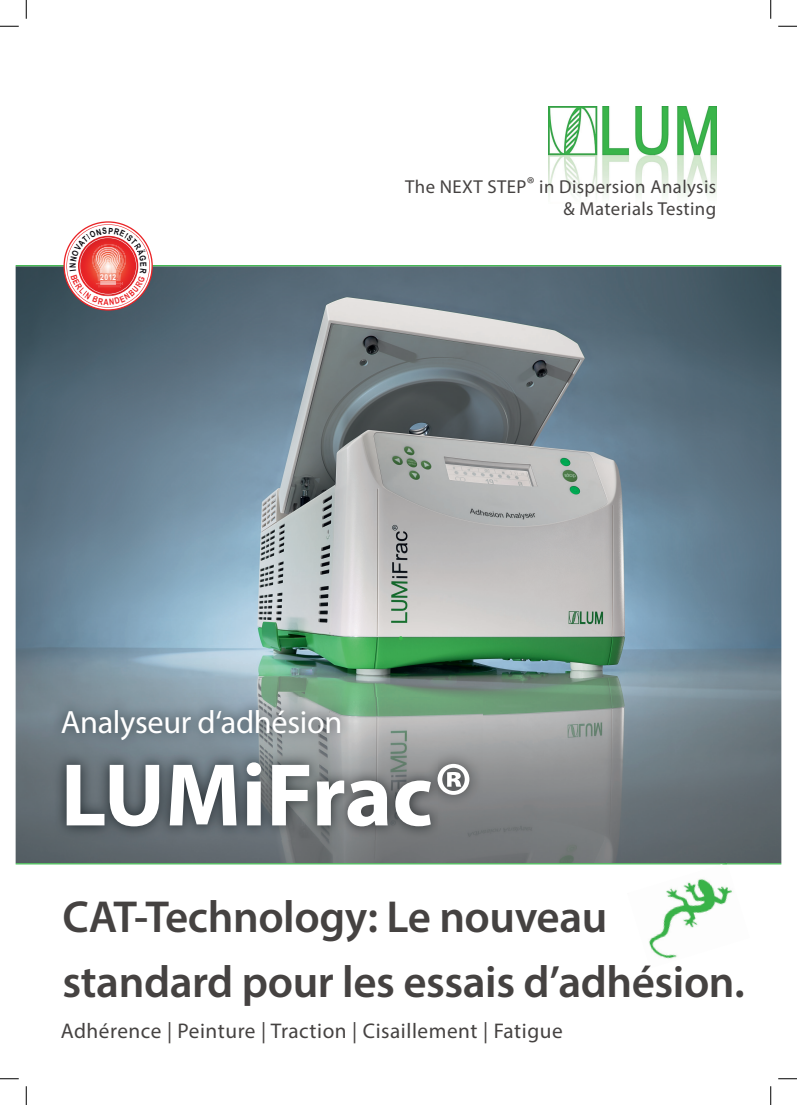
<style>
.page{position:relative;width:797px;height:1105px;background:#fff}
.page>*{position:absolute;margin:0;border:0;box-sizing:border-box;transform-origin:0 0}
.t1{font:700 89.75px "Myriad Pro";color:#fff}
.t2{font:600 45px/65px "Myriad Pro";letter-spacing:-.01em;color:#454241}
.t3{font:32.38px "Myriad Pro";letter-spacing:-.01em;color:#fff}
.t4{font:21.25px "Myriad Pro";letter-spacing:.025em;color:#454241}
.t5{font:18.75px/22.5px "Myriad Pro";letter-spacing:.02em;color:#454241;text-align:right}
.t6{font:700 8px "Arial Narrow";color:#fff}
</style>
<div class="page">
<img style="left:16px;top:266px;width:765px;height:597px">
<hr style="left:16px;top:265px;width:765px;height:1px;background:#3ab54a">
<hr style="left:16px;top:863px;width:765px;height:1px;background:#3ab54a">
<svg style="left:399px;top:636px;width:4px;height:4px"></svg>
<img style="left:50px;top:697px;width:432px;height:142px">
<img style="left:548px;top:106px;width:168px;height:91px">
<img style="left:627px;top:864px;width:122px;height:95px">
<svg style="left:0;top:25px;width:19px;height:2px"></svg>
<svg style="left:778px;top:25px;width:19px;height:2px"></svg>
<svg style="left:0;top:1078px;width:19px;height:1px"></svg>
<svg style="left:778px;top:1078px;width:19px;height:1px"></svg>
<svg style="left:25px;top:0;width:2px;height:19px"></svg>
<svg style="left:25px;top:1086px;width:2px;height:19px"></svg>
<svg style="left:770px;top:0;width:1px;height:19px"></svg>
<svg style="left:770px;top:1086px;width:1px;height:19px"></svg>
<svg style="left:63px;top:221px;width:90px;height:90px"></svg>
<p class="t6" style="left:100px;top:271px;width:18px">2012</p>
<p class="t5" style="left:405px;top:175px;width:312px">The NEXT STEP® in Dis per si on Ana ly sis &amp; Materials Testing</p>
<p class="t3" style="left:61px;top:702px;width:283px">Analyseur d‘adhésion</p>
<h1 class="t1" style="left:61px;top:737px;width:415px">LUMiFrac®</h1>
<p class="t2" style="left:63px;top:883px;width:683px">CAT-Technology: Le nouveau standard pour les essais d’adhésion.</p>
<p class="t4" style="left:61px;top:1017px;width:503px">Adhérence | Peinture | Traction | Cisaillement | Fatigue</p>
</div>
